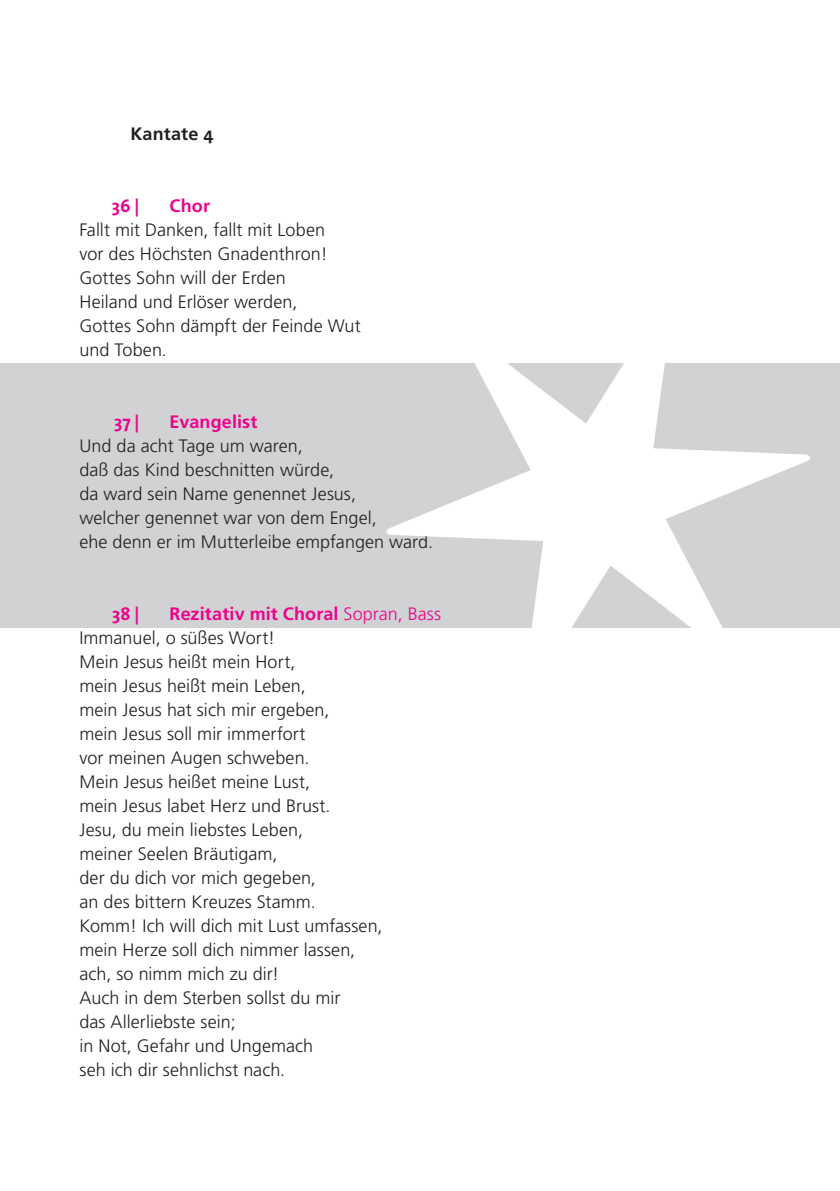
<style>
.page{position:relative;width:840px;height:1191px;background:#fff}
.page>*{position:absolute;margin:0;border:0;box-sizing:border-box;transform-origin:0 0}
.t1{font:300 18px/24px "Frutiger";letter-spacing:.005em;color:#231f20}
.t2{font:700 18px "Frutiger";letter-spacing:.01em;color:#ed028c}
.t3{font:700 18px "The Sans";color:#ed028c}
.t4{font:700 18px "Frutiger";letter-spacing:.005em;color:#231f20}
.s1{font-family:"The Sans"}
.s2{font-weight:700;color:#ed028c}
.s3{color:#ed028c}
</style>
<div class="page">
<div style="left:0;top:363px;width:839px;height:264px;background:#d1d2d4"></div>
<p class="t4" style="left:130px;top:123px;width:84px">Kantate <span class="s1">4</span></p>
<p class="t3" style="left:112px;top:191px;width:29px">36|</p>
<p class="t2" style="left:169px;top:195px;width:42px">Chor</p>
<p class="t1" style="left:79px;top:218px;width:282px">Fallt mit Danken, fallt mit Loben<br>vor des Höchsten Gnadenthron!<br>Gottes Sohn will der Erden<br>Heiland und Erlöser werden,<br>Gottes Sohn dämpft der Feinde Wut und Toben.</p>
<p class="t3" style="left:114px;top:407px;width:27px">37|</p>
<p class="t2" style="left:169px;top:411px;width:89px">Evangelist</p>
<p class="t1" style="left:79px;top:434px;width:355px">Und da acht Tage um waren,<br>daß das Kind beschnitten würde,<br>da ward sein Name genennet Jesus,<br>welcher genennet war von dem Engel,<br>ehe denn er im Mutterleibe empfangen ward.</p>
<p class="t1" style="left:79px;top:602px;width:363px;text-indent:90px"><span class="s2">Rezitativ mit Choral</span> <span class="s3">Sopran, Bass<br></span>Immanuel, o süßes Wort!<br>Mein Jesus heißt mein Hort,<br>mein Jesus heißt mein Leben,<br>mein Jesus hat sich mir ergeben,<br>mein Jesus soll mir immerfort<br>vor meinen Augen schweben.<br>Mein Jesus heißet meine Lust,<br>mein Jesus labet Herz und Brust.<br>Jesu, du mein liebstes Leben,<br>meiner Seelen Bräutigam,<br>der du dich vor mich gegeben,<br>an des bittern Kreuzes Stamm.<br>Komm! Ich will dich mit Lust umfassen,<br>mein Herze soll dich nimmer lassen,<br>ach, so nimm mich zu dir!<br>Auch in dem Sterben sollst du mir<br>das Allerliebste sein;<br>in Not, Gefahr und Ungemach<br>seh ich dir sehnlichst nach.</p>
<p class="t3" style="left:112px;top:599px;width:29px">38|</p>
</div>
